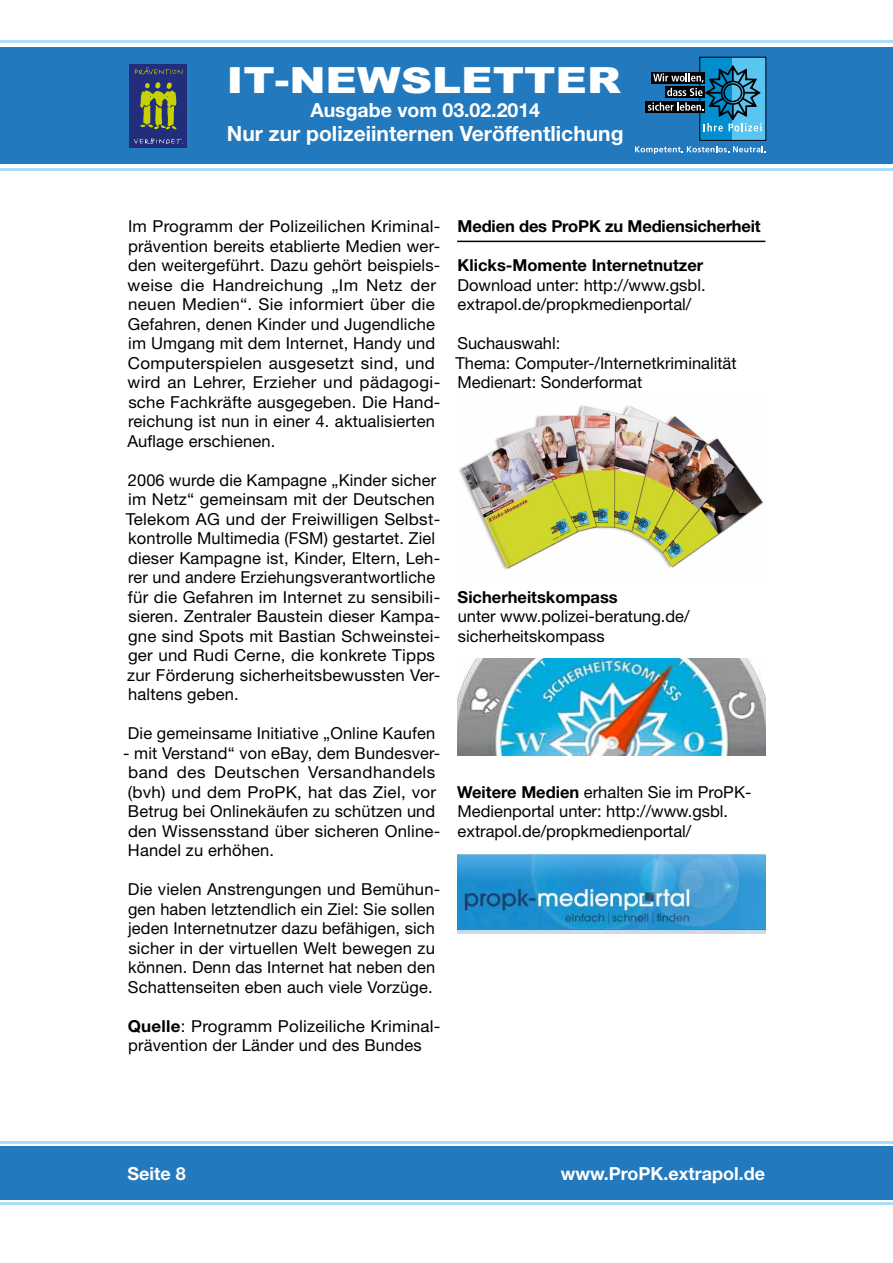
<style>
.page{position:relative;width:893px;height:1263px;background:#fff}
.page>*{position:absolute;margin:0;border:0;box-sizing:border-box;transform-origin:0 0}
.t1{font:900 36px "Arial";color:#fff;scale:1.21 1}
.t2{font:700 21px "Helvetica Neue LT";color:#fff}
.t3{font:700 19.5px "Helvetica Neue LT";color:#fff}
.t4{font:700 18px "Helvetica Neue LT";color:#fff}
.t5{font:16.5px/19.5px "Helvetica Neue LT";letter-spacing:.01em;color:#000}
.t6{font:700 16.5px "Helvetica Neue LT";color:#000}
.s1{font-weight:700}
</style>
<div class="page">
<hr style="left:0;top:40px;width:893px;height:2px;background:#acdef9">
<hr style="left:0;top:168px;width:893px;height:3px;background:#acdef9">
<hr style="left:0;top:1141px;width:893px;height:3px;background:#acdef9">
<hr style="left:0;top:1202px;width:893px;height:2px;background:#acdef9">
<div style="left:0;top:47px;width:893px;height:116px;background:#2279be"></div>
<div style="left:0;top:1146px;width:893px;height:53px;background:#2279be"></div>
<svg style="left:635px;top:146px;width:130px;height:7px"></svg>
<div style="left:700px;top:57px;width:33px;height:83px;background:#008ecf"></div>
<div style="left:733px;top:57px;width:33px;height:83px;background:#5bc5f2"></div>
<div style="left:700px;top:57px;width:66px;height:84px;border:1px solid #000"></div>
<svg style="left:646px;top:101px;width:2px;height:12px"></svg>
<svg style="left:648px;top:63px;width:114px;height:68px"></svg>
<div style="left:130px;top:64px;width:57px;height:83px;background:#222d7c"></div>
<svg style="left:140px;top:82px;width:37px;height:47px"></svg>
<svg style="left:134px;top:138px;width:49px;height:6px"></svg>
<svg style="left:135px;top:67px;width:48px;height:7px"></svg>
<hr style="left:457px;top:241px;width:308px;height:1px;background:#000">
<img style="left:459px;top:405px;width:304px;height:166px">
<img style="left:457px;top:853px;width:308px;height:81px">
<img style="left:457px;top:659px;width:308px;height:97px">
<h1 class="t1" style="left:226px;top:58px;width:328px">IT-NEWSLETTER</h1>
<p class="t3" style="left:310px;top:98px;width:231px">Ausgabe vom 03.02.2014</p>
<p class="t2" style="left:227px;top:121px;width:398px">Nur zur polizeiinternen Veröffentlichung</p>
<p class="t5" style="left:127px;top:216px;width:314px">Im Programm der Polizeilichen Kriminal&shy;prävention bereits etablierte Medien wer&shy;den weitergeführt. Dazu gehört beispiels&shy;weise die Handreichung „Im Netz der neuen Medien“. Sie informiert über die Gefahren, denen Kinder und Jugendliche im Umgang mit dem Internet, Handy und Computerspielen ausgesetzt sind, und wird an Lehrer, Erzieher und pädagogi&shy;sche Fachkräfte ausgegeben. Die Hand&shy;reichung ist nun in einer 4. aktualisierten Auflage erschienen.</p>
<p class="t5" style="left:126px;top:470px;width:316px">2006 wurde die Kampagne „Kinder sicher im Netz“ gemeinsam mit der Deutschen Telekom AG und der Freiwilligen Selbst&shy;kontrolle Multimedia (FSM) gestartet. Ziel dieser Kampagne ist, Kinder, Eltern, Leh&shy;rer und andere Erziehungsverantwortliche für die Gefahren im Internet zu sensibili&shy;sieren. Zentraler Baustein dieser Kampa&shy;gne sind Spots mit Bastian Schweinstei&shy;ger und Rudi Cerne, die konkrete Tipps zur Förderung sicherheitsbewussten Ver&shy;haltens geben.</p>
<p class="t5" style="left:128px;top:723px;width:309px">Die gemeinsame Initiative „Online Kaufen</p>
<p class="t5" style="left:123px;top:743px;width:319px">- mit Verstand“ von eBay, dem Bundesver&shy;band des Deutschen Versandhandels (bvh) und dem ProPK, hat das Ziel, vor Betrug bei Onlinekäufen zu schützen und den Wissensstand über sicheren Online-Handel zu erhöhen.</p>
<p class="t5" style="left:128px;top:879px;width:314px">Die vielen Anstrengungen und Bemühun&shy;gen haben letztendlich ein Ziel: Sie sollen jeden Internetnutzer dazu befähigen, sich sicher in der virtuellen Welt bewegen zu können. Denn das Internet hat neben den Schattenseiten eben auch viele Vorzüge.</p>
<p class="t5" style="left:128px;top:1016px;width:314px"><span class="s1">Quelle</span>: Programm Polizeiliche Kriminal&shy;prävention der Länder und des Bundes</p>
<p class="t6" style="left:458px;top:216px;width:305px">Medien des ProPK zu Mediensicherheit</p>
<p class="t6" style="left:458px;top:255px;width:247px">Klicks-Momente Internetnutzer</p>
<p class="t5" style="left:457px;top:275px;width:250px">Download unter: http://www.gsbl. extrapol.de/propkmedienportal/</p>
<p class="t5" style="left:455px;top:333px;width:283px">Suchauswahl:<br>Thema: Computer-/Internetkriminalität<br>Medienart: Sonderformat</p>
<p class="t6" style="left:458px;top:587px;width:162px">Sicherheitskompass</p>
<p class="t5" style="left:458px;top:606px;width:233px">unter www.polizei-beratung.de/ sicherheitskompass</p>
<p class="t5" style="left:457px;top:782px;width:296px"><span class="s1">Weitere Medien</span> erhalten Sie im ProPK-<br>Medienportal unter: http://www.gsbl. extrapol.de/propkmedienportal/</p>
<p class="t4" style="left:128px;top:1162px;width:60px">Seite 8</p>
<p class="t4" style="left:561px;top:1162px;width:206px">www.ProPK.extrapol.de</p>
</div>
